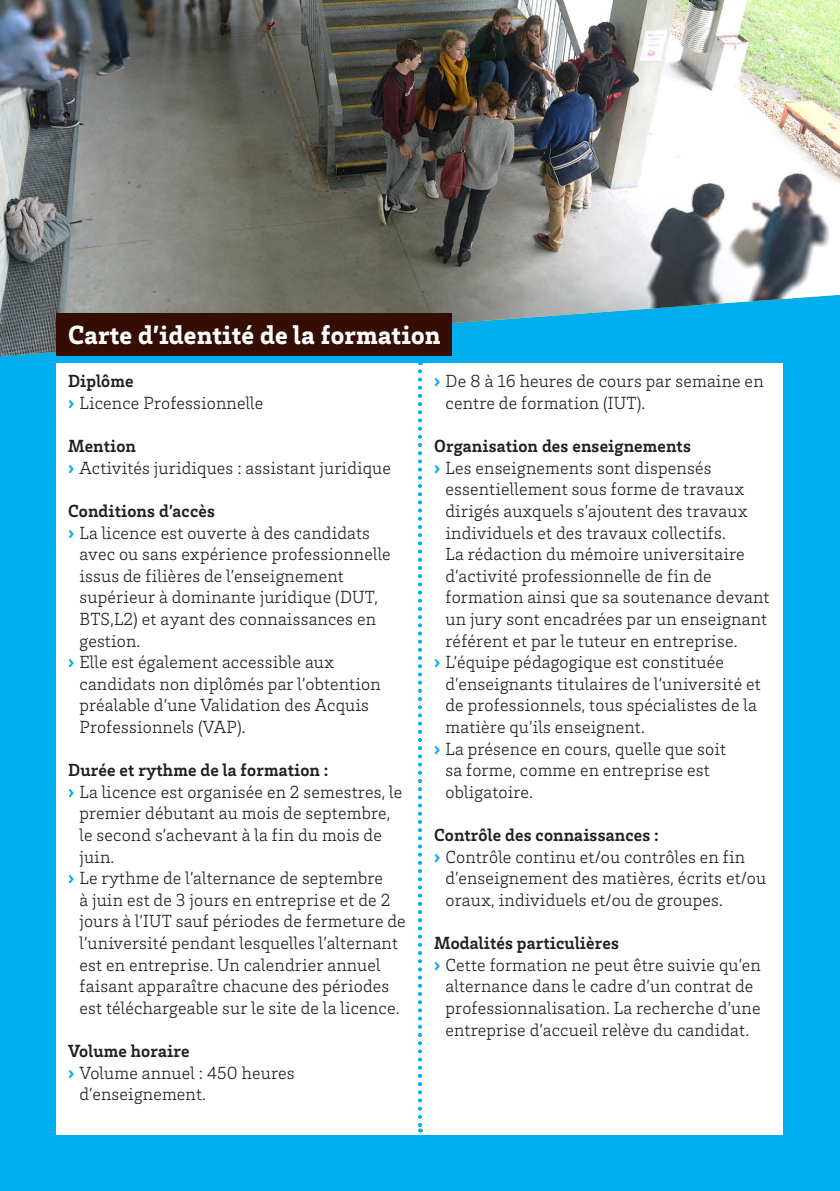
<style>
.page{position:relative;width:840px;height:1191px;background:#fff}
.page>*{position:absolute;margin:0;border:0;box-sizing:border-box;transform-origin:0 0}
._01_Titre_Blanc_13_5{font:900 27px "Brix Slab";letter-spacing:.01em;color:#fff}
.t1{font:300 18px/21.6px "Brix Slab";letter-spacing:.01em;color:#231f20}
.LPRO_carte_d_identit{font:700 18px "Brix Slab";letter-spacing:.01em;color:#231f20}
.s1{font-weight:900;color:#00aeef}
</style>
<div class="page">
<div style="left:0;top:0;width:839px;height:1191px;background:#00aeef"></div>
<img style="left:0;top:0;width:839px;height:356px">
<div style="left:57px;top:363px;width:725px;height:771px;background:#fff"></div>
<svg style="left:418px;top:371px;width:4px;height:761px"></svg>
<div style="left:57px;top:313px;width:394px;height:42px;background:#340d03"></div>
<p class="_01_Titre_Blanc_13_5" style="left:68px;top:317px;width:374px">Carte d’identité de la formation</p>
<p class="LPRO_carte_d_identit" style="left:68px;top:369px;width:67px">Diplôme</p>
<p class="t1" style="left:68px;top:391px;width:197px"><span class="s1">›</span> Licence Professionnelle</p>
<p class="LPRO_carte_d_identit" style="left:68px;top:434px;width:69px">Mention</p>
<p class="t1" style="left:68px;top:456px;width:324px"><span class="s1">›</span> Activités juridiques : assistant juridique</p>
<p class="LPRO_carte_d_identit" style="left:68px;top:499px;width:148px">Conditions d’accès</p>
<p class="t1" style="left:79px;top:521px;width:313px;text-indent:-11px"><span class="s1">›</span> La licence est ouverte à des candidats avec ou sans expérience professionnelle issus de filières de l’enseignement supérieur à dominante juridique (DUT, BTS,L2) et ayant des connaissances en gestion.</p>
<p class="t1" style="left:79px;top:650px;width:302px;text-indent:-11px"><span class="s1">›</span> Elle est également accessible aux candidats non diplômés par l’obtention préalable d’une Validation des Acquis Professionnels (VAP).</p>
<p class="LPRO_carte_d_identit" style="left:68px;top:758px;width:262px">Durée et rythme de la formation :</p>
<p class="t1" style="left:79px;top:780px;width:324px;text-indent:-11px"><span class="s1">›</span> La licence est organisée en 2 semestres, le premier débutant au mois de septembre, le second s’achevant à la fin du mois de juin.</p>
<p class="t1" style="left:79px;top:866px;width:327px;text-indent:-11px"><span class="s1">›</span> Le rythme de l’alternance de septembre<br>à juin est de 3 jours en entreprise et de 2 jours à l’IUT sauf périodes de fermeture de l’université pendant lesquelles l’alternant est en entreprise. Un calendrier annuel faisant apparaître chacune des périodes est téléchargeable sur le site de la licence.</p>
<p class="LPRO_carte_d_identit" style="left:68px;top:1039px;width:123px">Volume horaire</p>
<p class="t1" style="left:79px;top:1061px;width:216px;text-indent:-11px"><span class="s1">›</span> Volume annuel : 450 heures d’enseignement.</p>
<p class="t1" style="left:445px;top:370px;width:319px;text-indent:-11px"><span class="s1">›</span> De 8 à 16 heures de cours par semaine en centre de formation (IUT).</p>
<p class="LPRO_carte_d_identit" style="left:434px;top:434px;width:258px">Organisation des enseignements</p>
<p class="t1" style="left:445px;top:456px;width:325px;text-indent:-11px"><span class="s1">›</span> Les enseignements sont dispensés essentiellement sous forme de travaux dirigés auxquels s’ajoutent des travaux individuels et des travaux collectifs.<br>La rédaction du mémoire universitaire d’activité professionnelle de fin de formation ainsi que sa soutenance devant un jury sont encadrées par un enseignant référent et par le tuteur en entreprise.</p>
<p class="t1" style="left:445px;top:650px;width:317px;text-indent:-11px"><span class="s1">›</span> L’équipe pédagogique est constituée d’enseignants titulaires de l’université et de professionnels, tous spécialistes de la matière qu’ils enseignent.</p>
<p class="t1" style="left:445px;top:737px;width:282px;text-indent:-11px"><span class="s1">›</span> La présence en cours, quelle que soit sa forme, comme en entreprise est obligatoire.</p>
<p class="LPRO_carte_d_identit" style="left:434px;top:823px;width:226px">Contrôle des connaissances :</p>
<p class="t1" style="left:445px;top:845px;width:322px;text-indent:-11px"><span class="s1">›</span> Contrôle continu et/ou contrôles en fin d’enseignement des matières, écrits et/ou oraux, individuels et/ou de groupes.</p>
<p class="LPRO_carte_d_identit" style="left:434px;top:931px;width:186px">Modalités particulières</p>
<p class="t1" style="left:445px;top:953px;width:317px;text-indent:-11px"><span class="s1">›</span> Cette formation ne peut être suivie qu’en alternance dans le cadre d’un contrat de professionnalisation. La recherche d’une entreprise d’accueil relève du candidat.</p>
</div>
